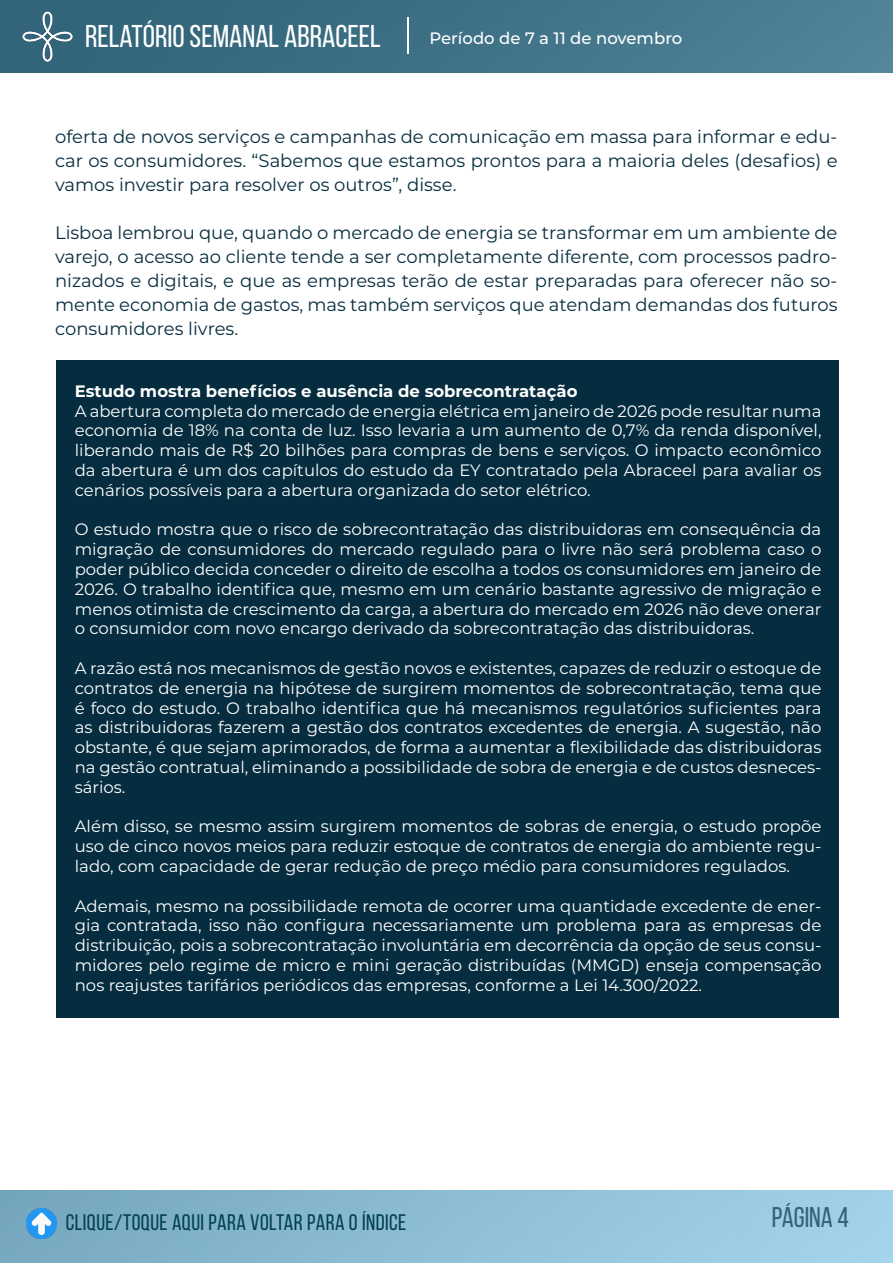
<style>
.page{position:relative;width:893px;height:1263px;background:#fff}
.page>*{position:absolute;margin:0;border:0;box-sizing:border-box;transform-origin:0 0}
.t1{font:31.5px "Bebas Neue";color:#fff}
.t2{font:28.5px "Bebas Neue";color:#326479}
.t3{font:22.5px "Bebas Neue";letter-spacing:.02em;color:#014153}
.t4{font:18px/24px "Montserrat";color:#062d3f;text-align:justify}
.t5{font:16.5px/19.8px "Montserrat";color:#fff;text-align:justify}
.t6{font:700 16.5px "Montserrat";color:#fff}
.t7{font:500 16.5px "Montserrat";color:#fff}
</style>
<div class="page">
<img style="left:0;top:0;width:893px;height:72px">
<img style="left:0;top:1191px;width:892px;height:72px">
<img style="left:23px;top:11px;width:50px;height:50px">
<hr style="left:407px;top:17px;width:2px;height:37px;background:#fff">
<img style="left:27px;top:1209px;width:29px;height:29px">
<div style="left:56px;top:360px;width:782px;height:658px;background:#062d3f"></div>
<h1 class="t1" style="left:85px;top:19px;width:297px">RELATÓRIO SEMANAL ABRACEEL</h1>
<p class="t7" style="left:429px;top:26px;width:254px">Período de 7 a 11 de novembro</p>
<p class="t4" style="left:55px;top:124px;width:784px">oferta de novos serviços e campanhas de comunicação em massa para informar e edu&shy;car os consumidores. “Sabemos que estamos prontos para a maioria deles (desafios) e vamos investir para resolver os outros”, disse.</p>
<p class="t4" style="left:55px;top:220px;width:784px">Lisboa lembrou que, quando o mercado de energia se transformar em um ambiente de varejo, o acesso ao cliente tende a ser completamente diferente, com processos padro&shy;nizados e digitais, e que as empresas terão de estar preparadas para oferecer não so&shy;mente economia de gastos, mas também serviços que atendam demandas dos futuros consumidores livres.</p>
<p class="t6" style="left:75px;top:379px;width:504px">Estudo mostra benefícios e ausência de sobrecontratação</p>
<p class="t5" style="left:75px;top:400px;width:748px">A abertura completa do mercado de energia elétrica em janeiro de 2026 pode resultar numa economia de 18% na conta de luz. Isso levaria a um aumento de 0,7% da renda disponível, liberando mais de R$ 20 bilhões para compras de bens e serviços. O impacto econômico da abertura é um dos capítulos do estudo da EY contratado pela Abraceel para avaliar os cenários possíveis para a abertura organizada do setor elétrico.</p>
<p class="t5" style="left:75px;top:519px;width:748px">O estudo mostra que o risco de sobrecontratação das distribuidoras em consequência da migração de consumidores do mercado regulado para o livre não será problema caso o poder público decida conceder o direito de escolha a todos os consumidores em janeiro de 2026. O trabalho identifica que, mesmo em um cenário bastante agressivo de migração e menos otimista de crescimento da carga, a abertura do mercado em 2026 não deve onerar o consumidor com novo encargo derivado da sobrecontratação das distribuidoras.</p>
<p class="t5" style="left:75px;top:658px;width:748px">A razão está nos mecanismos de gestão novos e existentes, capazes de reduzir o estoque de contratos de energia na hipótese de surgirem momentos de sobrecontratação, tema que é foco do estudo. O trabalho identifica que há mecanismos regulatórios suficientes para as distribuidoras fazerem a gestão dos contratos excedentes de energia. A sugestão, não obstante, é que sejam aprimorados, de forma a aumentar a flexibilidade das distribuidoras na gestão contratual, eliminando a possibilidade de sobra de energia e de custos desneces&shy;sários.</p>
<p class="t5" style="left:75px;top:816px;width:748px">Além disso, se mesmo assim surgirem momentos de sobras de energia, o estudo propõe uso de cinco novos meios para reduzir estoque de contratos de energia do ambiente regu&shy;lado, com capacidade de gerar redução de preço médio para consumidores regulados.</p>
<p class="t5" style="left:75px;top:895px;width:748px">Ademais, mesmo na possibilidade remota de ocorrer uma quantidade excedente de ener&shy;gia contratada, isso não configura necessariamente um problema para as empresas de distribuição, pois a sobrecontratação involuntária em decorrência da opção de seus consu&shy;midores pelo regime de micro e mini geração distribuídas (MMGD) enseja compensação nos reajustes tarifários periódicos das empresas, conforme a Lei 14.300/2022.</p>
<h3 class="t3" style="left:66px;top:1210px;width:342px">CLIQUE/TOQUE AQUI PARA VOLTAR PARA O ÍNDICE</h3>
<h2 class="t2" style="left:772px;top:1201px;width:79px">PÁGINA 4</h2>
</div>
